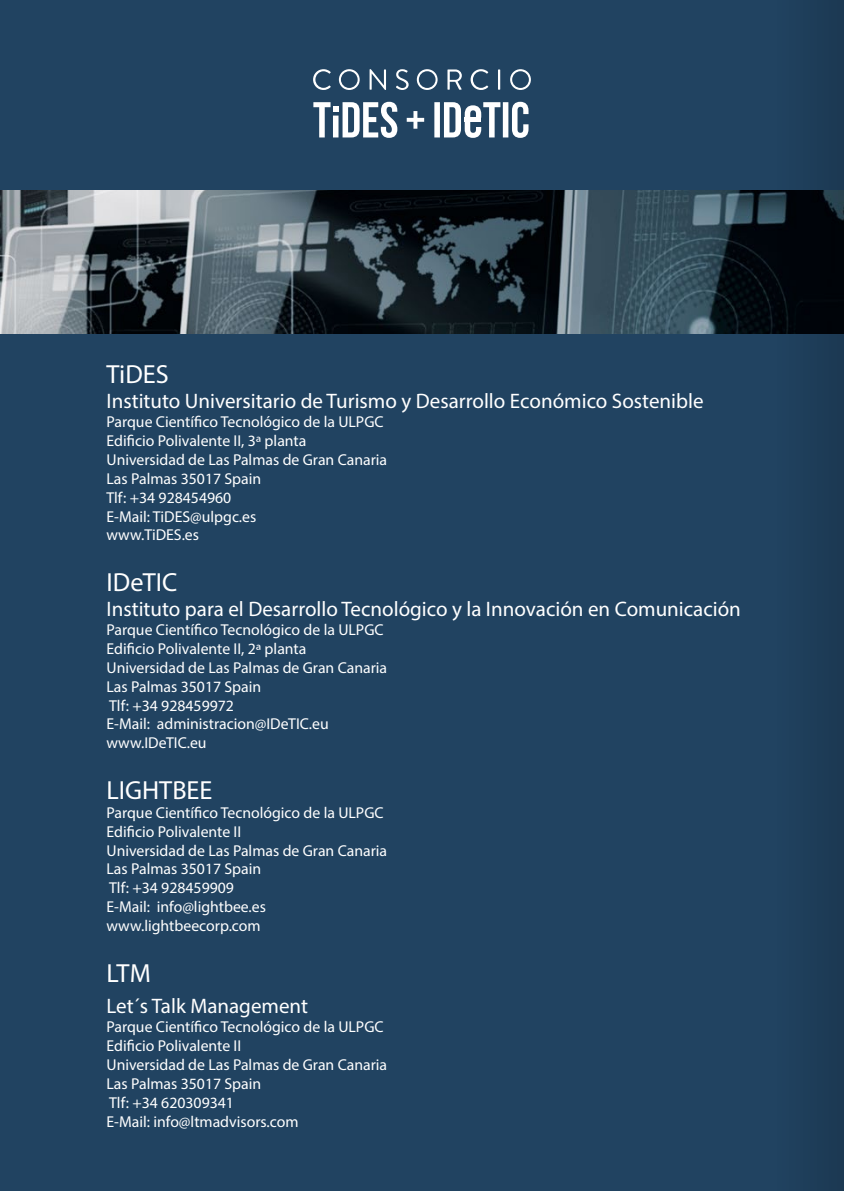
<style>
.page{position:relative;width:844px;height:1191px;background:#fff}
.page>*{position:absolute;margin:0;border:0;box-sizing:border-box;transform-origin:0 0}
.t1{font:26.25px "Myriad Pro";color:#fff}
.t2{font:21px "Myriad Pro";color:#fff}
.t3{font:15.75px/18.9px "Myriad Pro";color:#fff}
</style>
<div class="page">
<div style="left:0;top:0;width:843px;height:1191px;background:#214361"></div>
<img style="left:0;top:191px;width:707px;height:143px">
<svg style="left:313px;top:69px;width:217px;height:21px"></svg>
<svg style="left:313px;top:102px;width:215px;height:36px"></svg>
<div style="left:464px;top:117px;width:17px;height:5px;background:#fff"></div>
<svg style="left:707px;top:0;width:136px;height:1191px"></svg>
<h1 class="t1" style="left:106px;top:358px;width:64px">TiDES</h1>
<h2 class="t2" style="left:106px;top:388px;width:598px">Instituto Universitario de Turismo y Desarrollo Económico Sostenible</h2>
<p class="t3" style="left:106px;top:412px;width:282px">Parque Científico Tecnológico de la ULPGC<br>Edificio Polivalente II, 3ª planta<br>Universidad de Las Palmas de Gran Canaria<br>Las Palmas 35017 Spain<br>Tlf: +34 928454960<br>E-Mail: TiDES@ulpgc.es<br>www.TiDES.es</p>
<h1 class="t1" style="left:106px;top:566px;width:72px">IDeTIC</h1>
<h2 class="t2" style="left:106px;top:596px;width:635px">Instituto para el Desarrollo Tecnológico y la Innovación en Comunicación</h2>
<p class="t3" style="left:106px;top:620px;width:282px">Parque Científico Tecnológico de la ULPGC<br>Edificio Polivalente II, 2ª planta<br>Universidad de Las Palmas de Gran Canaria<br>Las Palmas 35017 Spain<br>Tlf: +34 928459972<br>E-Mail: administracion@IDeTIC.eu www.IDeTIC.eu</p>
<h1 class="t1" style="left:106px;top:774px;width:107px">LIGHTBEE</h1>
<p class="t3" style="left:106px;top:802px;width:282px">Parque Científico Tecnológico de la ULPGC<br>Edificio Polivalente II<br>Universidad de Las Palmas de Gran Canaria<br>Las Palmas 35017 Spain<br>Tlf: +34 928459909<br>E-Mail: info@lightbee.es www.lightbeecorp.com</p>
<h1 class="t1" style="left:106px;top:956px;width:46px">LTM</h1>
<h2 class="t2" style="left:106px;top:993px;width:203px">Let´s Talk Management</h2>
<p class="t3" style="left:106px;top:1017px;width:282px">Parque Científico Tecnológico de la ULPGC<br>Edificio Polivalente II<br>Universidad de Las Palmas de Gran Canaria<br>Las Palmas 35017 Spain<br>Tlf: +34 620309341<br>E-Mail: info@ltmadvisors.com</p>
</div>
